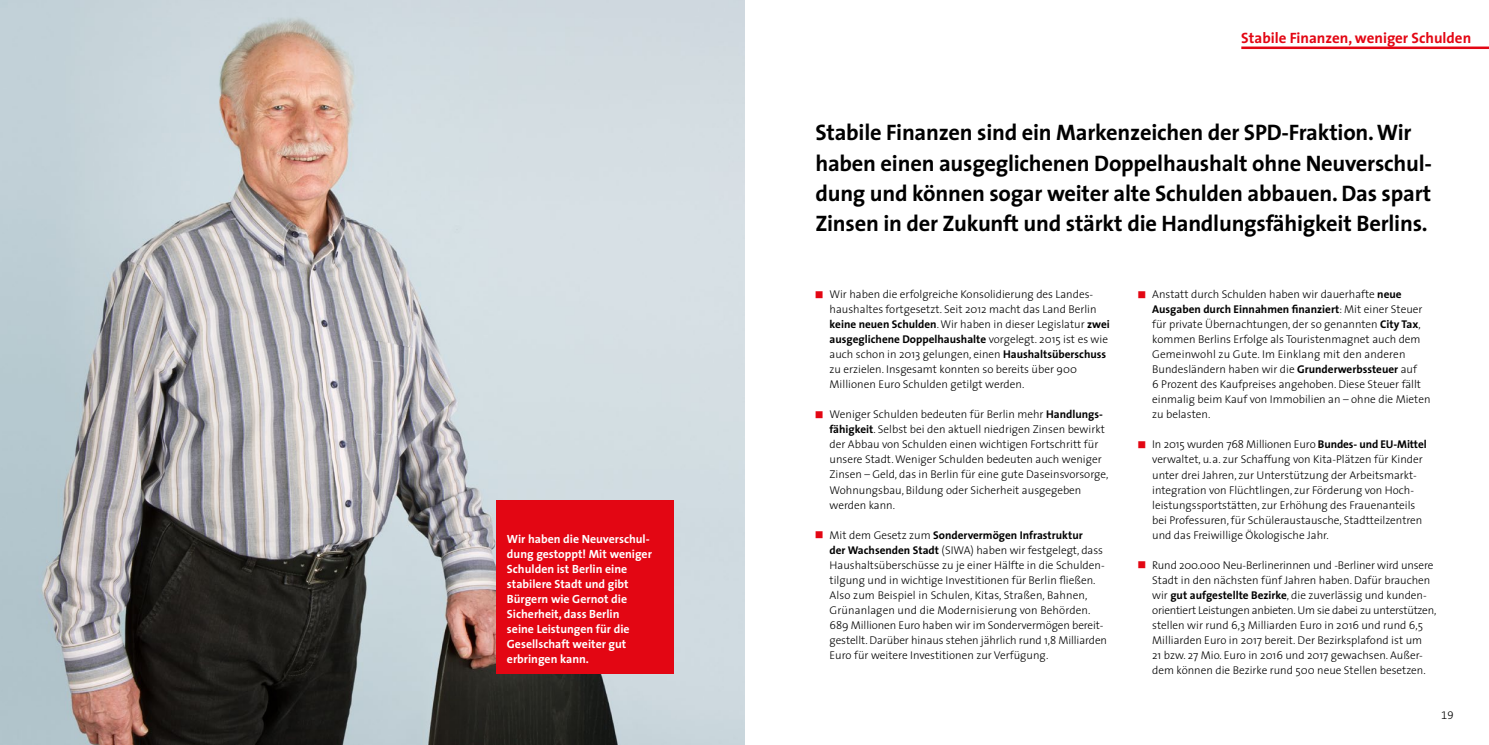
<style>
.page{position:relative;width:1489px;height:745px;background:#fff}
.page>*{position:absolute;margin:0;border:0;box-sizing:border-box;transform-origin:0 0}
.t1{font:700 22.5px/30px "The Sans";letter-spacing:-.01em;color:#000}
.t2{font:700 15px "The Sans";color:#e30613}
.t3{font:700 11.88px/15px "The Sans";color:#fff}
.t4{font:300 11.25px/15px "The Sans";color:#000}
.t5{font:11.25px "The Sans Light Expert";color:#000}
.s1{color:#e30613}
.s2{font-weight:700}
</style>
<div class="page">
<img style="left:0;top:0;width:744px;height:744px">
<hr style="left:1241px;top:46px;width:247px;height:3px;background:#e30613">
<div style="left:496px;top:500px;width:177px;height:173px;background:#e30613"></div>
<p class="t3" style="left:507px;top:531px;width:146px">Wir haben die Neuverschul&shy;dung gestoppt! Mit weniger<br>Schulden ist Berlin eine stabilere Stadt und gibt<br>Bürgern wie Gernot die<br>Sicherheit, dass Berlin<br>seine Leistungen für die<br>Gesellschaft weiter gut erbringen kann.</p>
<h2 class="t2" style="left:1241px;top:25px;width:231px">Stabile Finanzen, weniger Schulden</h2>
<p class="t1" style="left:815px;top:117px;width:618px">Stabile Finanzen sind ein Markenzeichen der SPD-Fraktion. Wir haben einen ausgeglichenen Doppelhaushalt ohne Neuverschul&shy;dung und können sogar weiter alte Schulden abbauen. Das spart Zinsen in der Zukunft und stärkt die Handlungsfähigkeit Berlins.</p>
<p class="t4" style="left:829px;top:286px;width:282px;text-indent:-14px"><span class="s1">■</span> Wir haben die erfolgreiche Konsolidierung des Landes&shy;haushaltes fortgesetzt. Seit 2012 macht das Land Berlin <span class="s2">keine neuen Schulden</span>. Wir haben in dieser Legislatur <span class="s2">zwei ausgeglichene Doppelhaushalte</span> vorgelegt. 2015 ist es wie auch schon in 2013 gelungen, einen <span class="s2">Haushaltsüberschuss </span>zu erzielen. Insgesamt konnten so bereits über 900<br>Millionen Euro Schulden getilgt werden.</p>
<p class="t4" style="left:829px;top:406px;width:280px;text-indent:-14px"><span class="s1">■</span> Weniger Schulden bedeuten für Berlin mehr <span class="s2">Handlungs&shy;fähigkeit</span>. Selbst bei den aktuell niedrigen Zinsen bewirkt der Abbau von Schulden einen wichtigen Fortschritt für unsere Stadt. Weniger Schulden bedeuten auch weniger Zinsen – Geld, das in Berlin für eine gute Daseinsvorsorge, Wohnungsbau, Bildung oder Sicherheit ausgegeben werden kann.</p>
<p class="t4" style="left:829px;top:526px;width:279px;text-indent:-14px"><span class="s1">■</span> Mit dem Gesetz zum <span class="s2">Sondervermögen Infrastruktur<br>der Wachsenden Stadt</span> (SIWA) haben wir festgelegt, dass Haushaltsüberschüsse zu je einer Hälfte in die Schulden&shy;tilgung und in wichtige Investitionen für Berlin fließen.<br>Also zum Beispiel in Schulen, Kitas, Straßen, Bahnen, Grünanlagen und die Modernisierung von Behörden.<br>689 Millionen Euro haben wir im Sondervermögen bereit&shy;gestellt. Darüber hinaus stehen jährlich rund 1,8 Milliarden Euro für weitere Investitionen zur Verfügung.</p>
<p class="t4" style="left:1152px;top:286px;width:280px;text-indent:-14px"><span class="s1">■</span> Anstatt durch Schulden haben wir dauerhafte <span class="s2">neue Ausgaben durch Einnahmen finanziert</span>: Mit einer Steuer für private Übernachtungen, der so genannten <span class="s2">City Tax</span>, kommen Berlins Erfolge als Touristenmagnet auch dem Gemeinwohl zu Gute. Im Einklang mit den anderen Bundesländern haben wir die <span class="s2">Grunderwerbssteuer</span> auf<br>6 Prozent des Kaufpreises angehoben. Diese Steuer fällt einmalig beim Kauf von Immobilien an – ohne die Mieten zu belasten.</p>
<p class="t4" style="left:1152px;top:436px;width:276px;text-indent:-14px"><span class="s1">■</span> In 2015 wurden 768 Millionen Euro <span class="s2">Bundes- und EU-Mittel </span>verwaltet, u.a. zur Schaffung von Kita-Plätzen für Kinder unter drei Jahren, zur Unterstützung der Arbeitsmarkt&shy;integration von Flüchtlingen, zur Förderung von Hoch&shy;leistungssportstätten, zur Erhöhung des Frauenanteils bei Professuren, für Schüleraustausche, Stadtteilzentren und das Freiwillige Ökologische Jahr.</p>
<p class="t4" style="left:1152px;top:556px;width:286px;text-indent:-14px"><span class="s1">■</span> Rund 200.000 Neu-Berlinerinnen und -Berliner wird unsere Stadt in den nächsten fünf Jahren haben. Dafür brauchen wir <span class="s2">gut aufgestellte Bezirke</span>, die zuverlässig und kunden&shy;orientiert Leistungen anbieten. Um sie dabei zu unterstützen, stellen wir rund 6,3 Milliarden Euro in 2016 und rund 6,5<br>Milliarden Euro in 2017 bereit. Der Bezirksplafond ist um<br>21 bzw. 27 Mio. Euro in 2016 und 2017 gewachsen. Außer&shy;dem können die Bezirke rund 500 neue Stellen besetzen.</p>
<p class="t5" style="left:1440px;top:705px;width:14px">19</p>
</div>
